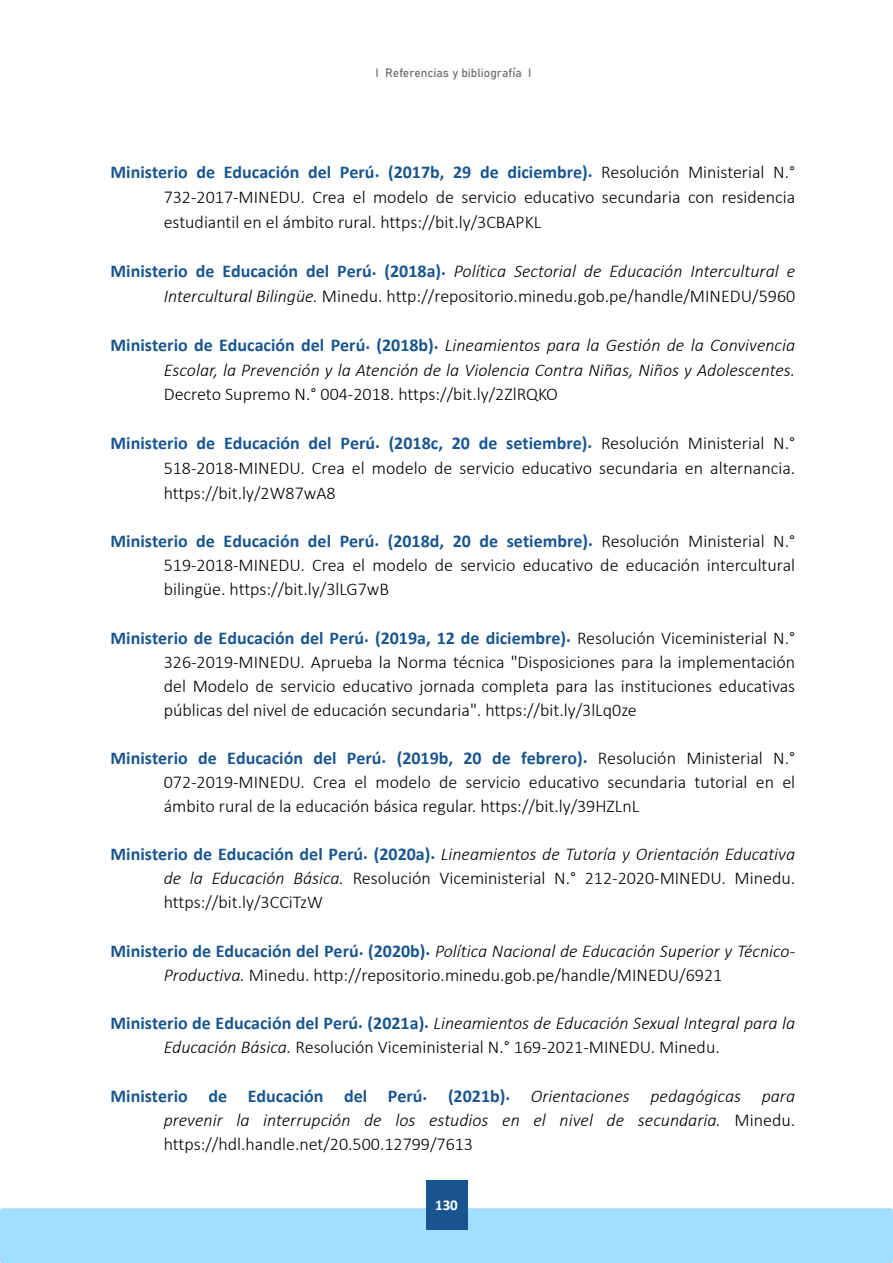
<style>
.page{position:relative;width:893px;height:1263px;background:#fff}
.page>*{position:absolute;margin:0;border:0;box-sizing:border-box;transform-origin:0 0}
.t1{font:300 18px/24px "Calibri";color:#000;text-align:justify}
.t2{font:italic 300 18px/24px "Calibri";color:#000;text-align:right}
.t3{font:700 15px "Calibri";color:#fff}
.t4{font:12px "Bahnschrift";color:#706f6f}
.s1{font-weight:700;color:#185590}
.s2{font-weight:700;font-style:normal;color:#185590}
.s3{font-style:normal}
.s4{font-style:italic}
</style>
<div class="page">
<div style="left:0;top:1208px;width:893px;height:55px;background:#a1deff;border-radius:2px"></div>
<div style="left:426px;top:1180px;width:41px;height:49px;background:#185590"></div>
<p class="t4" style="left:376px;top:64px;width:158px">I Referencias y bibliografía I</p>
<p class="t1" style="left:164px;top:160px;width:633px;line-height:24.8px;text-indent:-53px"><span class="s1">Ministerio de Educación del Perú. (2017b, 29 de diciembre).</span> Resolución Ministerial N.° 732-2017-MINEDU. Crea el modelo de servicio educativo secundaria con residencia estudiantil en el ámbito rural. https://bit.ly/3CBAPKL</p>
<p class="t2" style="left:111px;top:258px;width:686px;line-height:24.8px"><span class="s2">Ministerio de Educación del Perú. (2018a).</span> Política Sectorial de Educación Intercultural e<br>Intercultural Bilingüe. <span class="s3">Minedu. http://repositorio.minedu.gob.pe/handle/MINEDU/5960</span></p>
<p class="t2" style="left:111px;top:332px;width:686px;line-height:24.8px"><span class="s2">Ministerio de Educación del Perú. (2018b).</span> Lineamientos para la Gestión de la Convivencia<br>Escolar, la Prevención y la Atención de la Violencia Contra Niñas, Niños y Adolescentes.</p>
<p class="t1" style="left:164px;top:382px;width:396px">Decreto Supremo N.° 004-2018. https://bit.ly/2ZlRQKO</p>
<p class="t1" style="left:164px;top:431px;width:633px;line-height:24.8px;text-indent:-53px"><span class="s1">Ministerio de Educación del Perú. (2018c, 20 de setiembre).</span> Resolución Ministerial N.° 518-2018-MINEDU. Crea el modelo de servicio educativo secundaria en alternancia. https://bit.ly/2W87wA8</p>
<p class="t1" style="left:164px;top:529px;width:633px;text-indent:-53px"><span class="s1">Ministerio de Educación del Perú. (2018d, 20 de setiembre).</span> Resolución Ministerial N.° 519-2018-MINEDU. Crea el modelo de servicio educativo de educación intercultural bilingüe. https://bit.ly/3lLG7wB</p>
<p class="t1" style="left:164px;top:625px;width:633px;text-indent:-53px"><span class="s1">Ministerio de Educación del Perú. (2019a, 12 de diciembre).</span> Resolución Viceministerial N.° 326-2019-MINEDU. Aprueba la Norma técnica "Disposiciones para la implementación del Modelo de servicio educativo jornada completa para las instituciones educativas públicas del nivel de educación secundaria". https://bit.ly/3lLq0ze</p>
<p class="t1" style="left:164px;top:746px;width:633px;text-indent:-53px"><span class="s1">Ministerio de Educación del Perú. (2019b, 20 de febrero).</span> Resolución Ministerial N.° 072-2019-MINEDU. Crea el modelo de servicio educativo secundaria tutorial en el ámbito rural de la educación básica regular. https://bit.ly/39HZLnL</p>
<p class="t1" style="left:164px;top:842px;width:633px;text-indent:-53px"><span class="s1">Ministerio de Educación del Perú. (2020a).</span> <span class="s4">Lineamientos de Tutoría y Orientación Educativa de la Educación Básica.</span> Resolución Viceministerial N.° 212-2020-MINEDU. Minedu. https://bit.ly/3CCiTzW</p>
<p class="t1" style="left:164px;top:939px;width:633px;text-indent:-53px"><span class="s1">Ministerio de Educación del Perú. (2020b).</span> <span class="s4">Política Nacional de Educación Superior y Técnico-<br>Productiva.</span> Minedu. http://repositorio.minedu.gob.pe/handle/MINEDU/6921</p>
<p class="t2" style="left:164px;top:1011px;width:633px;text-align:left;text-indent:-53px"><span class="s2">Ministerio de Educación del Perú. (2021a).</span> Lineamientos de Educación Sexual Integral para la<br>Educación Básica. <span class="s3">Resolución Viceministerial N.° 169-2021-MINEDU. Minedu.</span></p>
<p class="t2" style="left:164px;top:1083px;width:633px;text-align:justify;text-indent:-53px"><span class="s2">Ministerio de Educación del Perú. (2021b).</span> Orientaciones pedagógicas para prevenir la interrupción de los estudios en el nivel de secundaria. <span class="s3">Minedu. https://hdl.handle.net/20.500.12799/7613</span></p>
<p class="t3" style="left:435px;top:1195px;width:24px">130</p>
</div>
